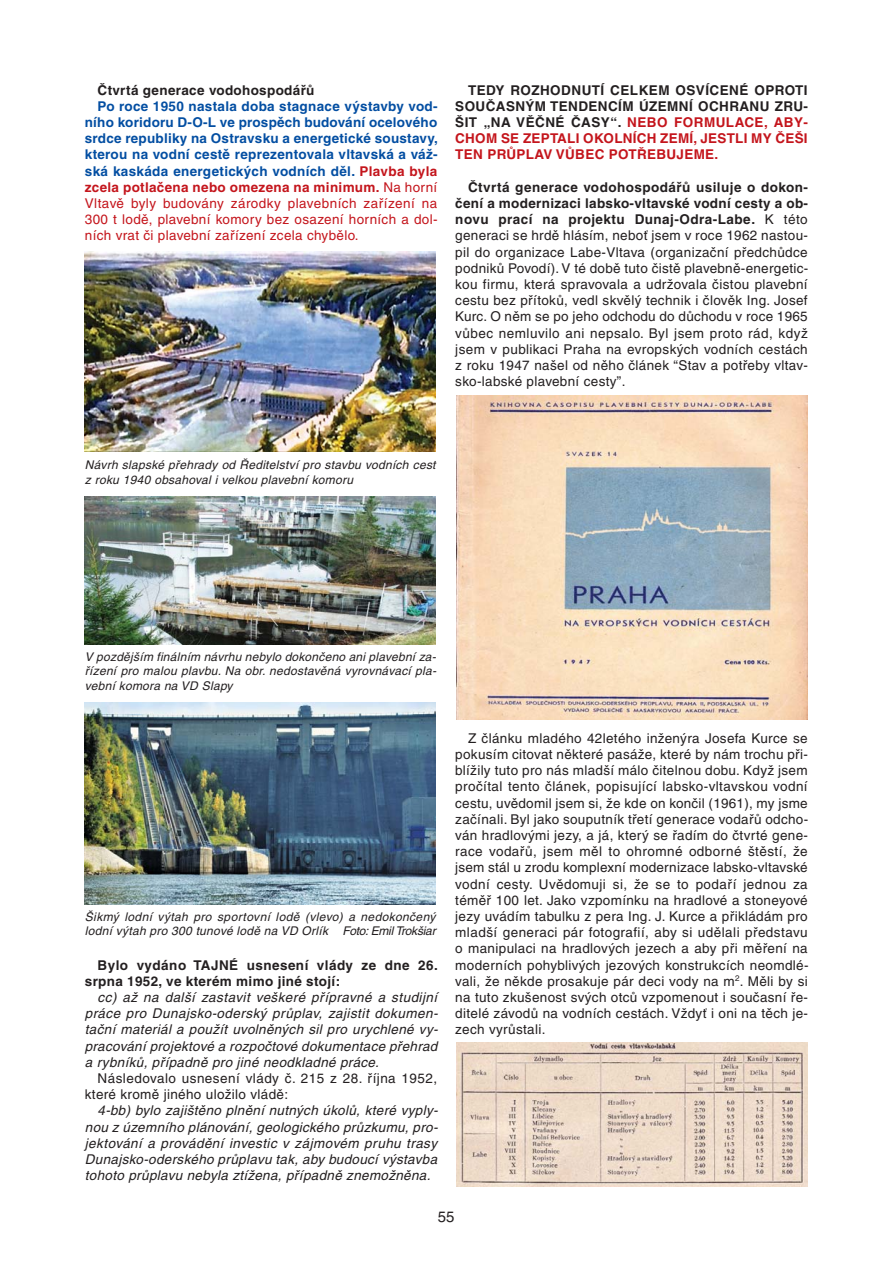
<style>
.page{position:relative;width:893px;height:1263px;background:#fff}
.page>*{position:absolute;margin:0;border:0;box-sizing:border-box;transform-origin:0 0}
.t1{font:15px "Helvetica CE";color:#231f20}
.t2{font:13.5px/16.2px "Helvetica CE";letter-spacing:.025em;color:#231f20;text-align:justify}
.t3{font:italic 13.5px/16.2px "Helvetica CE";letter-spacing:.025em;color:#231f20;text-align:justify}
.t4{font:700 13.5px/16.2px "Helvetica CE";letter-spacing:.025em;color:#034ea2;text-align:justify}
.t5{font:700 13.5px/16.2px "Helvetica CE";letter-spacing:.025em;color:#231f20}
.t6{font:italic 12px/14.4px "Helvetica CE";letter-spacing:.025em;color:#231f20}
.s1{color:#c4151c}
.s2{font-weight:400;color:#c4151c}
.s3{font-weight:700}
</style>
<div class="page">
<img style="left:85px;top:251px;width:351px;height:200px">
<img style="left:85px;top:497px;width:351px;height:148px">
<img style="left:85px;top:702px;width:351px;height:202px">
<img style="left:457px;top:395px;width:351px;height:324px">
<img style="left:457px;top:1042px;width:351px;height:144px">
<p class="t5" style="left:98px;top:83px;width:218px">Čtvrtá generace vodohospodářů</p>
<p class="t4" style="left:85px;top:99px;width:354px;text-indent:13px">Po roce 1950 nastala doba stagnace výstavby vod&shy;ního koridoru D-O-L ve prospěch budování ocelového srdce republiky na Ostravsku a energetické soustavy, kterou na vodní cestě reprezentovala vltavská a váž&shy;ská kaskáda energetických vodních děl. <span class="s1">Plavba byla zcela potlačena nebo omezena na minimum.</span> <span class="s2">Na horní Vltavě byly budovány zárodky plavebních zařízení na 300 t lodě, plavební komory bez osazení horních a dol&shy;ních vrat či plavební zařízení zcela chybělo.</span></p>
<p class="t5" style="left:455px;top:83px;width:354px;text-align:justify;text-indent:13px">TEDY ROZHODNUTÍ CELKEM OSVÍCENÉ OPROTI SOUČASNÝM TENDENCÍM ÚZEMNÍ OCHRANU ZRU-ŠIT „NA VĚČNÉ ČASY“. <span class="s1">NEBO FORMULACE, ABY-CHOM SE ZEPTALI OKOLNÍCH ZEMÍ, JESTLI MY ČEŠI TEN PRŮPLAV VŮBEC POTŘEBUJEME.</span></p>
<p class="t2" style="left:455px;top:180px;width:355px;text-indent:13px"><span class="s3">Čtvrtá generace vodohospodářů usiluje o dokon&shy;čení a modernizaci labsko-vltavské vodní cesty a ob&shy;novu prací na projektu Dunaj-Odra-Labe.</span> K této generaci se hrdě hlásím, neboť jsem v roce 1962 nastou&shy;pil do organizace Labe-Vltava (organizační předchůdce podniků Povodí). V té době tuto čistě plavebně-energetic&shy;kou firmu, která spravovala a udržovala čistou plavební cestu bez přítoků, vedl skvělý technik i člověk Ing. Josef Kurc. O něm se po jeho odchodu do důchodu v roce 1965 vůbec nemluvilo ani nepsalo. Byl jsem proto rád, když jsem v publikaci Praha na evropských vodních cestách z roku 1947 našel od něho článek “Stav a potřeby vltav&shy;sko-labské plavební cesty”.</p>
<p class="t6" style="left:85px;top:459px;width:352px">Návrh slapské přehrady od Ředitelství pro stavbu vodních cest z roku 1940 obsahoval i velkou plavební komoru</p>
<p class="t6" style="left:85px;top:651px;width:353px;text-align:justify">V pozdějším finálním návrhu nebylo dokončeno ani plavební za&shy;řízení pro malou plavbu. Na obr. nedostavěná vyrovnávací pla&shy;vební komora na VD Slapy</p>
<p class="t6" style="left:85px;top:910px;width:352px">Šikmý lodní výtah pro sportovní lodě (vlevo) a nedokončený lodní výtah pro 300 tunové lodě na VD Orlík Foto: Emil Trokšiar</p>
<p class="t5" style="left:85px;top:958px;width:354px;text-indent:13px">Bylo vydáno TAJNÉ usnesení vlády ze dne 26. srpna 1952, ve kterém mimo jiné stojí:</p>
<p class="t3" style="left:85px;top:990px;width:355px;text-indent:13px">cc) až na další zastavit veškeré přípravné a studijní práce pro Dunajsko-oderský průplav, zajistit dokumen&shy;tační materiál a použít uvolněných sil pro urychlené vy&shy;pracování projektové a rozpočtové dokumentace přehrad a rybníků, případně pro jiné neodkladné práce.</p>
<p class="t2" style="left:85px;top:1071px;width:354px;text-indent:13px">Následovalo usnesení vlády č. 215 z 28. října 1952, které kromě jiného uložilo vládě:</p>
<p class="t3" style="left:85px;top:1104px;width:355px;text-indent:13px">4-bb) bylo zajištěno plnění nutných úkolů, které vyply&shy;nou z územního plánování, geologického průzkumu, pro&shy;jektování a provádění investic v zájmovém pruhu trasy Dunajsko-oderského průplavu tak, aby budoucí výstavba tohoto průplavu nebyla ztížena, případně znemožněna.</p>
<p class="t2" style="left:455px;top:731px;width:355px;text-indent:13px">Z článku mladého 42letého inženýra Josefa Kurce se pokusím citovat některé pasáže, které by nám trochu při&shy;blížily tuto pro nás mladší málo čitelnou dobu. Když jsem pročítal tento článek, popisující labsko-vltavskou vodní cestu, uvědomil jsem si, že kde on končil (1961), my jsme začínali. Byl jako souputník třetí generace vodařů odcho&shy;ván hradlovými jezy, a já, který se řadím do čtvrté gene&shy;race vodařů, jsem měl to ohromné odborné štěstí, že jsem stál u zrodu komplexní modernizace labsko-vltavské vodní cesty. Uvědomuji si, že se to podaří jednou za téměř 100 let. Jako vzpomínku na hradlové a stoneyové jezy uvádím tabulku z pera Ing. J. Kurce a přikládám pro mladší generaci pár fotografií, aby si udělali představu o manipulaci na hradlových jezech a aby při měření na moderních pohyblivých jezových konstrukcích neomdlé&shy;vali, že někde prosakuje pár deci vody na m<sup>2</sup>. Měli by si na tuto zkušenost svých otců vzpomenout i současní ře&shy;ditelé závodů na vodních cestách. Vždyť i oni na těch je&shy;zech vyrůstali.</p>
<p class="t1" style="left:438px;top:1211px;width:18px">55</p>
</div>
